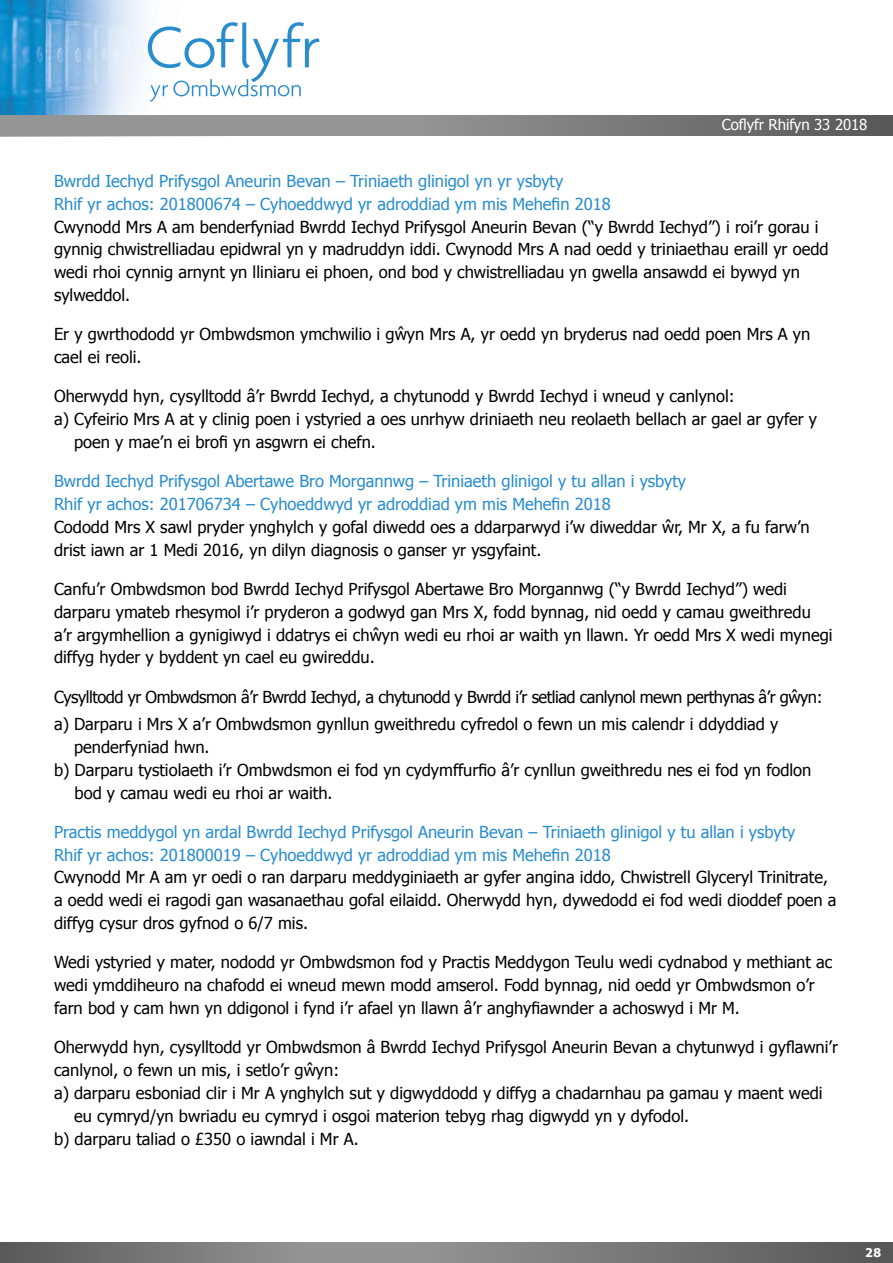
<style>
.page{position:relative;width:893px;height:1263px;background:#fff}
.page>*{position:absolute;margin:0;border:0;box-sizing:border-box;transform-origin:0 0}
.t1{font:16.5px/22.8px "Tahoma";color:#000}
.t2{font:16.5px/22.8px "Tahoma";color:#298dcd}
.t3{font:16.5px/27.3px "Tahoma";letter-spacing:-.03em;color:#000}
.t4{font:15px "Tahoma";letter-spacing:-.005em;color:#fff}
.t5{font:700 12px "Tahoma";color:#fff}
</style>
<div class="page">
<svg style="left:0;top:1242px;width:893px;height:21px;background:#7a7979"></svg>
<img style="left:0;top:0;width:148px;height:115px">
<svg style="left:0;top:136px;width:205px;height:1px"></svg>
<svg style="left:0;top:115px;width:893px;height:21px;background:#858484"></svg>
<svg style="left:148px;top:22px;width:172px;height:80px"></svg>
<p class="t4" style="left:722px;top:115px;width:147px">Coflyfr Rhifyn 33 2018</p>
<p class="t2" style="left:54px;top:169px;width:558px">Bwrdd Iechyd Prifysgol Aneurin Bevan – Triniaeth glinigol yn yr ysbyty<br>Rhif yr achos: 201800674 – Cyhoeddwyd yr adroddiad ym mis Mehefin 2018</p>
<p class="t1" style="left:54px;top:214px;width:776px">Cwynodd Mrs A am benderfyniad Bwrdd Iechyd Prifysgol Aneurin Bevan (“y Bwrdd Iechyd”) i roi’r gorau i gynnig chwistrelliadau epidwral yn y madruddyn iddi. Cwynodd Mrs A nad oedd y triniaethau eraill yr oedd wedi rhoi cynnig arnynt yn lliniaru ei phoen, ond bod y chwistrelliadau yn gwella ansawdd ei bywyd yn sylweddol.</p>
<p class="t1" style="left:54px;top:322px;width:758px">Er y gwrthododd yr Ombwdsmon ymchwilio i gŵyn Mrs A, yr oedd yn bryderus nad oedd poen Mrs A yn cael ei reoli.</p>
<p class="t1" style="left:54px;top:384px;width:682px">Oherwydd hyn, cysylltodd â’r Bwrdd Iechyd, a chytunodd y Bwrdd Iechyd i wneud y canlynol:</p>
<p class="t1" style="left:54px;top:407px;width:765px">a) Cyfeirio Mrs A at y clinig poen i ystyried a oes unrhyw driniaeth neu reolaeth bellach ar gael ar gyfer y</p>
<p class="t1" style="left:74px;top:430px;width:303px">poen y mae’n ei brofi yn asgwrn ei chefn.</p>
<p class="t2" style="left:54px;top:469px;width:634px">Bwrdd Iechyd Prifysgol Abertawe Bro Morgannwg – Triniaeth glinigol y tu allan i ysbyty<br>Rhif yr achos: 201706734 – Cyhoeddwyd yr adroddiad ym mis Mehefin 2018</p>
<p class="t1" style="left:54px;top:515px;width:757px">Cododd Mrs X sawl pryder ynghylch y gofal diwedd oes a ddarparwyd i’w diweddar ŵr, Mr X, a fu farw’n drist iawn ar 1 Medi 2016, yn dilyn diagnosis o ganser yr ysgyfaint.</p>
<p class="t1" style="left:54px;top:577px;width:780px">Canfu’r Ombwdsmon bod Bwrdd Iechyd Prifysgol Abertawe Bro Morgannwg (“y Bwrdd Iechyd”) wedi darparu ymateb rhesymol i’r pryderon a godwyd gan Mrs X, fodd bynnag, nid oedd y camau gweithredu a’r argymhellion a gynigiwyd i ddatrys ei chŵyn wedi eu rhoi ar waith yn llawn. Yr oedd Mrs X wedi mynegi diffyg hyder y byddent yn cael eu gwireddu.</p>
<p class="t3" style="left:54px;top:682px;width:770px">Cysylltodd yr Ombwdsmon â’r Bwrdd Iechyd, a chytunodd y Bwrdd i’r setliad canlynol mewn perthynas â’r gŵyn: a) Darparu i Mrs X a’r Ombwdsmon gynllun gweithredu cyfredol o fewn un mis calendr i ddyddiad y</p>
<p class="t1" style="left:74px;top:735px;width:137px">penderfyniad hwn.</p>
<p class="t1" style="left:54px;top:757px;width:759px">b) Darparu tystiolaeth i’r Ombwdsmon ei fod yn cydymffurfio â’r cynllun gweithredu nes ei fod yn fodlon</p>
<p class="t1" style="left:75px;top:780px;width:259px">bod y camau wedi eu rhoi ar waith.</p>
<p class="t2" style="left:54px;top:820px;width:743px">Practis meddygol yn ardal Bwrdd Iechyd Prifysgol Aneurin Bevan – Triniaeth glinigol y tu allan i ysbyty<br>Rhif yr achos: 201800019 – Cyhoeddwyd yr adroddiad ym mis Mehefin 2018</p>
<p class="t1" style="left:54px;top:865px;width:784px">Cwynodd Mr A am yr oedi o ran darparu meddyginiaeth ar gyfer angina iddo, Chwistrell Glyceryl Trinitrate, a oedd wedi ei ragodi gan wasanaethau gofal eilaidd. Oherwydd hyn, dywedodd ei fod wedi dioddef poen a diffyg cysur dros gyfnod o 6/7 mis.</p>
<p class="t1" style="left:54px;top:950px;width:780px">Wedi ystyried y mater, nododd yr Ombwdsmon fod y Practis Meddygon Teulu wedi cydnabod y methiant ac wedi ymddiheuro na chafodd ei wneud mewn modd amserol. Fodd bynnag, nid oedd yr Ombwdsmon o’r farn bod y cam hwn yn ddigonol i fynd i’r afael yn llawn â’r anghyfiawnder a achoswyd i Mr M.</p>
<p class="t1" style="left:54px;top:1035px;width:785px">Oherwydd hyn, cysylltodd yr Ombwdsmon â Bwrdd Iechyd Prifysgol Aneurin Bevan a chytunwyd i gyflawni’r</p>
<p class="t1" style="left:54px;top:1058px;width:287px">canlynol, o fewn un mis, i setlo’r gŵyn:</p>
<p class="t1" style="left:54px;top:1081px;width:770px">a) darparu esboniad clir i Mr A ynghylch sut y digwyddodd y diffyg a chadarnhau pa gamau y maent wedi</p>
<p class="t1" style="left:74px;top:1103px;width:616px">eu cymryd/yn bwriadu eu cymryd i osgoi materion tebyg rhag digwydd yn y dyfodol.</p>
<p class="t1" style="left:54px;top:1126px;width:306px">b) darparu taliad o £350 o iawndal i Mr A.</p>
<p class="t5" style="left:865px;top:1244px;width:17px">28</p>
</div>
